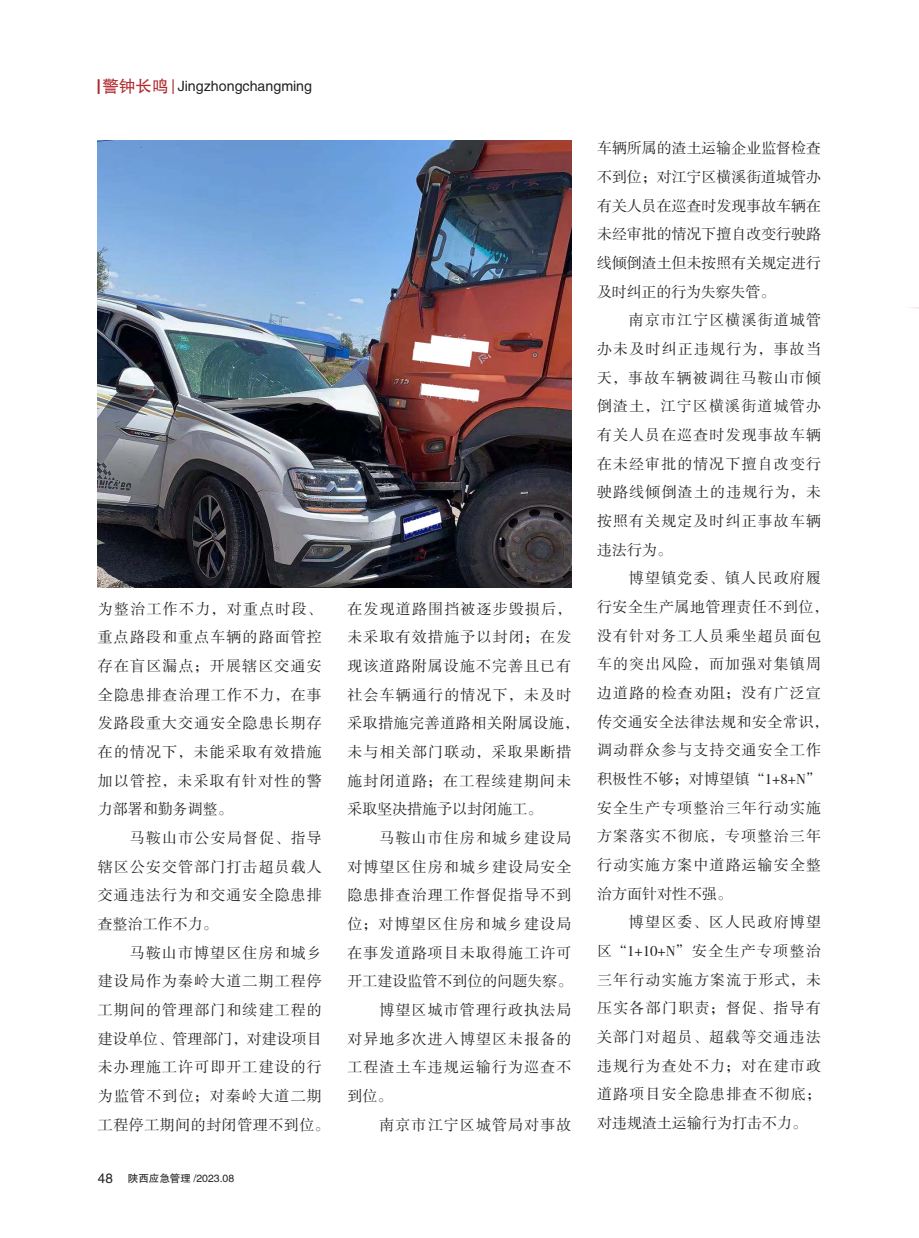
<style>
.page{position:relative;width:919px;height:1238px;background:#fff}
.page>*{position:absolute;margin:0;border:0;box-sizing:border-box;transform-origin:0 0}
.t1{font:15px/28.7px "FZSSK GBK1 0";letter-spacing:.07em;color:#231f20;text-align:justify}
.t2{font:14.25px "FZHTK GBK1 0";color:#231f20}
.t3{font:10.5px "FZHTK GBK1 0";color:#231f20}
.s1{font-size:16.5px;color:#b02a2f}
.s2{font-size:13.5px}
</style>
<div class="page">
<svg style="left:173px;top:79px;width:1px;height:15px"></svg>
<svg style="left:98px;top:79px;width:2px;height:15px"></svg>
<img style="left:98px;top:140px;width:473px;height:447px">
<p class="t2" style="left:102px;top:79px;width:211px"><span class="s1">警钟长鸣</span> Jingzhongchangming</p>
<p class="t1" style="left:98px;top:595px;width:225px">为整治工作不力，对重点时段、重点路段和重点车辆的路面管控存在盲区漏点；开展辖区交通安全隐患排查治理工作不力，在事发路段重大交通安全隐患长期存在的情况下，未能采取有效措施加以管控，未采取有针对性的警力部署和勤务调整。</p>
<p class="t1" style="left:98px;top:824px;width:225px;text-indent:32px">马鞍山市公安局督促、指导辖区公安交管部门打击超员载人交通违法行为和交通安全隐患排查整治工作不力。</p>
<p class="t1" style="left:98px;top:938px;width:233px;text-align:left;text-indent:32px">马鞍山市博望区住房和城乡建设局作为秦岭大道二期工程停工期间的管理部门和续建工程的建设单位、管理部门，对建设项目未办理施工许可即开工建设的行为监管不到位；对秦岭大道二期工程停工期间的封闭管理不到位。</p>
<p class="t3" style="left:98px;top:1172px;width:138px"><span class="s2">48</span> 陕西应急管理 /2023.08</p>
<p class="t1" style="left:347px;top:595px;width:233px;text-align:left">在发现道路围挡被逐步毁损后，未采取有效措施予以封闭；在发现该道路附属设施不完善且已有社会车辆通行的情况下，未及时采取措施完善道路相关附属设施，未与相关部门联动，采取果断措施封闭道路；在工程续建期间未采取坚决措施予以封闭施工。</p>
<p class="t1" style="left:347px;top:824px;width:226px;text-indent:32px">马鞍山市住房和城乡建设局对博望区住房和城乡建设局安全隐患排查治理工作督促指导不到位；对博望区住房和城乡建设局在事发道路项目未取得施工许可开工建设监管不到位的问题失察。</p>
<p class="t1" style="left:347px;top:996px;width:225px;text-indent:32px">博望区城市管理行政执法局对异地多次进入博望区未报备的工程渣土车违规运输行为巡查不到位。</p>
<p class="t1" style="left:379px;top:1110px;width:194px">南京市江宁区城管局对事故</p>
<p class="t1" style="left:597px;top:135px;width:225px">车辆所属的渣土运输企业监督检查不到位；对江宁区横溪街道城管办有关人员在巡查时发现事故车辆在未经审批的情况下擅自改变行驶路线倾倒渣土但未按照有关规定进行及时纠正的行为失察失管。</p>
<p class="t1" style="left:597px;top:306px;width:225px;text-indent:32px">南京市江宁区横溪街道城管办未及时纠正违规行为，事故当天，事故车辆被调往马鞍山市倾倒渣土，江宁区横溪街道城管办有关人员在巡查时发现事故车辆在未经审批的情况下擅自改变行驶路线倾倒渣土的违规行为，未按照有关规定及时纠正事故车辆违法行为。</p>
<p class="t1" style="left:597px;top:564px;width:233px;text-align:left;text-indent:32px">博望镇党委、镇人民政府履行安全生产属地管理责任不到位，没有针对务工人员乘坐超员面包车的突出风险，而加强对集镇周边道路的检查劝阻；没有广泛宣传交通安全法律法规和安全常识，调动群众参与支持交通安全工作积极性不够；对博望镇“1+8+N”安全生产专项整治三年行动实施方案落实不彻底，专项整治三年行动实施方案中道路运输安全整治方面针对性不强。</p>
<p class="t1" style="left:597px;top:908px;width:225px;text-indent:32px">博望区委、区人民政府博望区“1+10+N”安全生产专项整治三年行动实施方案流于形式，未压实各部门职责；督促、指导有关部门对超员、超载等交通违法违规行为查处不力；对在建市政道路项目安全隐患排查不彻底；对违规渣土运输行为打击不力。</p>
</div>
